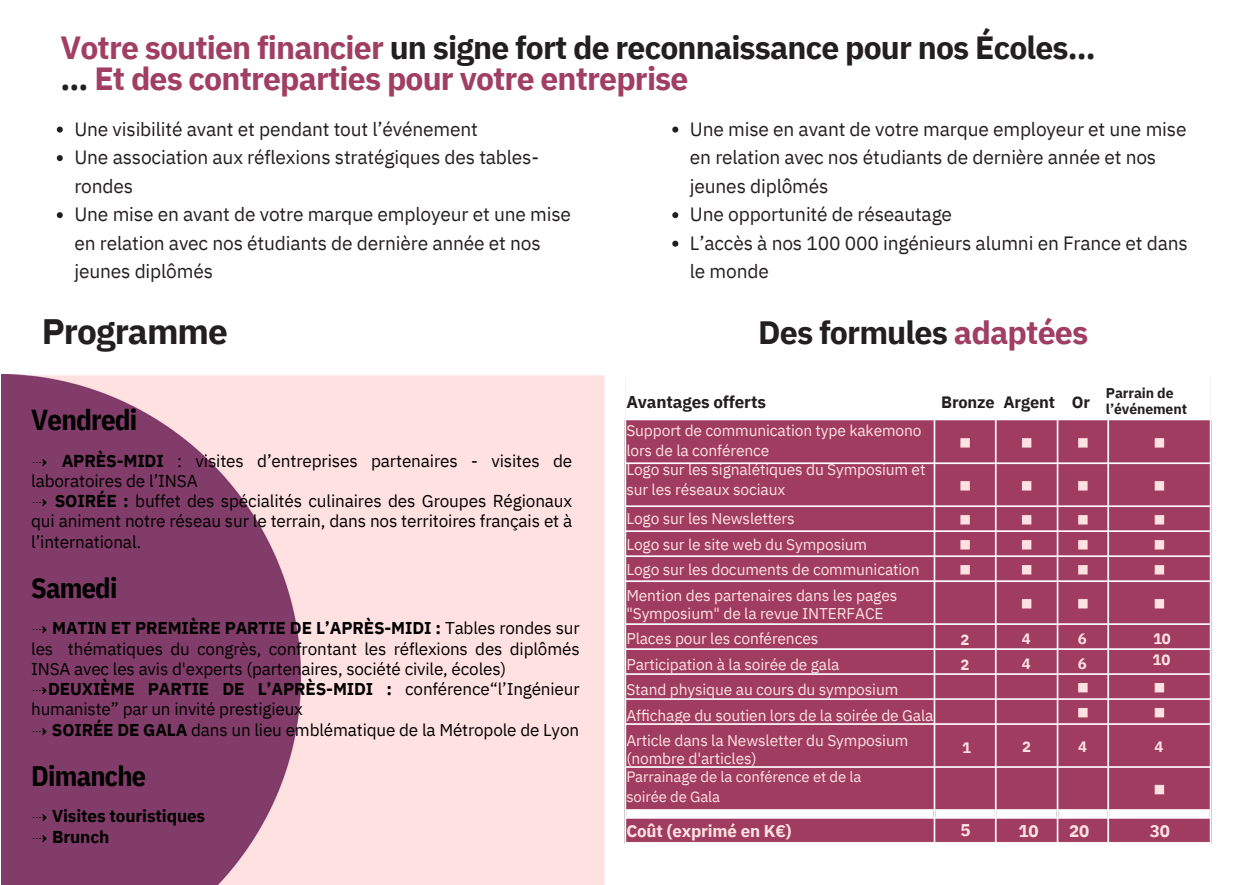
<style>
.page{position:relative;width:1233px;height:885px;background:#fff}
.page>*{position:absolute;margin:0;border:0;box-sizing:border-box;transform-origin:0 0}
.t1{font:700 35.2px "IBM Plex Sans";letter-spacing:-.025em;color:#231f20}
.t2{font:700 32.2px "IBM Plex Sans";letter-spacing:-.025em;color:#231f20}
.t3{font:700 32px/31.5px "IBM Plex Sans";letter-spacing:-.025em;color:#a03f61}
.t4{font:700 28.8px "IBM Plex Sans Cond";letter-spacing:-.025em;color:#000}
.t5{font:700 28.1px "IBM Plex Sans Cond";letter-spacing:-.025em;color:#000}
.t6{font:19.2px/28.5px "IBM Plex Sans";letter-spacing:-.01em;color:#231f20}
.t7{font:17.2px/20.2px "IBM Plex Sans";letter-spacing:-.01em;color:#000}
.t8{font:700 17.2px/20.2px "IBM Plex Sans";letter-spacing:-.01em;color:#000}
.t9{font:17.1px/20.2px "IBM Plex Sans";letter-spacing:-.01em;color:#000}
.t10{font:700 17.1px "IBM Plex Sans";letter-spacing:-.01em;color:#231f20}
.t11{font:700 16.9px "IBM Plex Sans";letter-spacing:-.01em;color:#ffe2e2}
.t12{font:700 16.4px "IBM Plex Sans";letter-spacing:-.01em;color:#231f20}
.t13{font:15.6px/25.5px "IBM Plex Sans";letter-spacing:-.01em;color:#ffe2e2}
.t14{font:14.9px "IBM Plex Sans";letter-spacing:-.01em;color:#ffe2e2}
.t15{font:700 14.9px/24.9px "IBM Plex Sans";color:#ffe2e2}
.t16{font:700 14.1px/16.4px "IBM Plex Sans";letter-spacing:-.01em;color:#231f20}
.s1{color:#231f20}
.s2{color:#a03f61}
.s3{font-family:"Wen Quan Yi Micro Hei"}
.s4{font-weight:700}
.s5{font-family:"Wen Quan Yi Micro Hei";font-weight:400}
</style>
<div class="page">
<img style="left:624px;top:377px;width:588px;height:467px">
<img style="left:2px;top:374px;width:603px;height:510px">
<svg style="left:57px;top:126px;width:6px;height:6px"></svg>
<svg style="left:57px;top:155px;width:6px;height:6px"></svg>
<svg style="left:57px;top:212px;width:6px;height:6px"></svg>
<svg style="left:672px;top:126px;width:6px;height:6px"></svg>
<svg style="left:672px;top:212px;width:6px;height:6px"></svg>
<svg style="left:672px;top:240px;width:6px;height:6px"></svg>
<p class="t3" style="left:61px;top:31px;width:1037px">Votre soutien financier <span class="s1">un signe fort de reconnaissance pour nos Écoles... ...</span> Et des contreparties pour votre entreprise</p>
<p class="t6" style="left:74px;top:114px;width:405px">Une visibilité avant et pendant tout l’événement</p>
<p class="t6" style="left:74px;top:143px;width:466px">Une association aux réflexions stratégiques des tables&shy;rondes</p>
<p class="t6" style="left:74px;top:200px;width:498px">Une mise en avant de votre marque employeur et une mise en relation avec nos étudiants de dernière année et nos jeunes diplômés</p>
<p class="t6" style="left:690px;top:114px;width:498px">Une mise en avant de votre marque employeur et une mise en relation avec nos étudiants de dernière année et nos jeunes diplômés</p>
<p class="t6" style="left:690px;top:200px;width:264px">Une opportunité de réseautage</p>
<p class="t6" style="left:690px;top:228px;width:499px">L’accès à nos 100 000 ingénieurs alumni en France et dans le monde</p>
<h1 class="t1" style="left:42px;top:307px;width:188px">Programme</h1>
<p class="t2" style="left:758px;top:311px;width:332px">Des formules <span class="s2">adaptées</span></p>
<h6 class="t4" style="left:31px;top:401px;width:108px">Vendredi</h6>
<p class="t7" style="left:31px;top:450px;width:543px"><span class="s3">⇢</span> <span class="s4">APRÈS-MIDI</span> : visites d’entreprises partenaires - visites de laboratoires de l’INSA<br><span class="s3">⇢</span> <span class="s4">SOIRÉE :</span> buffet des spécialités culinaires des Groupes Régionaux qui animent notre réseau sur le terrain, dans nos territoires français et à l’international.</p>
<h4 class="t5" style="left:31px;top:569px;width:88px">Samedi</h4>
<p class="t9" style="left:31px;top:617px;width:550px"><span class="s3">⇢</span> <span class="s4">MATIN ET PREMIÈRE PARTIE DE L’APRÈS-MIDI :</span> Tables rondes sur les thématiques du congrès, confrontant les réflexions des diplômés INSA avec les avis d'experts (partenaires, société civile, écoles) <span class="s3">⇢</span><span class="s4">DEUXIÈME PARTIE DE L’APRÈS-MIDI :</span> conférence“l’Ingénieur humaniste” par un invité prestigieux<br><span class="s3">⇢</span> <span class="s4">SOIRÉE DE GALA</span> dans un lieu emblématique de la Métropole de Lyon</p>
<h6 class="t5" style="left:31px;top:757px;width:116px">Dimanche</h6>
<p class="t8" style="left:31px;top:805px;width:176px"><span class="s5">⇢</span> Visites touristiques <span class="s5">⇢</span> Brunch</p>
<p class="t10" style="left:626px;top:390px;width:141px">Avantages offerts</p>
<p class="t13" style="left:626px;top:420px;width:301px;line-height:19.5px">Support de communication type kakemono lors de la conférence<br>Logo sur les signalétiques du Symposium et sur les réseaux sociaux</p>
<p class="t13" style="left:626px;top:505px;width:295px">Logo sur les Newsletters<br>Logo sur le site web du Symposium<br>Logo sur les documents de communication Mention des partenaires dans les pages</p>
<p class="t13" style="left:626px;top:600px;width:309px">"Symposium" de la revue INTERFACE<br>Places pour les conférences<br>Participation à la soirée de gala<br>Stand physique au cours du symposium Affichage du soutien lors de la soirée de Gala Article dans la Newsletter du Symposium</p>
<p class="t13" style="left:626px;top:745px;width:132px">(nombre d'articles)</p>
<p class="t14" style="left:626px;top:766px;width:237px">Parrainage de la conférence et de la</p>
<p class="t14" style="left:626px;top:786px;width:95px">soirée de Gala</p>
<h4 class="t11" style="left:626px;top:819px;width:167px">Coût (exprimé en K€)</h4>
<h1 class="t12" style="left:941px;top:391px;width:55px">Bronze</h1>
<h1 class="t15" style="left:961px;top:626px;width:10px">2<br>2</h1>
<p class="t15" style="left:962px;top:734px;width:10px">1</p>
<h2 class="t11" style="left:961px;top:818px;width:12px">5</h2>
<h2 class="t12" style="left:1004px;top:391px;width:53px">Argent</h2>
<h2 class="t15" style="left:1022px;top:625px;width:10px">4<br>4</h2>
<h5 class="t15" style="left:1022px;top:733px;width:10px">2</h5>
<h5 class="t11" style="left:1019px;top:819px;width:22px">10</h5>
<h6 class="t12" style="left:1072px;top:391px;width:20px">Or</h6>
<p class="t15" style="left:1078px;top:625px;width:10px">6<br>6</p>
<h4 class="t15" style="left:1078px;top:733px;width:10px">4</h4>
<h5 class="t11" style="left:1069px;top:819px;width:22px">20</h5>
<h4 class="t16" style="left:1106px;top:384px;width:83px">Parrain de l’événement</h4>
<p class="t15" style="left:1153px;top:625px;width:19px">10</p>
<p class="t15" style="left:1153px;top:646px;width:19px">10</p>
<h4 class="t15" style="left:1155px;top:733px;width:10px">4</h4>
<h6 class="t11" style="left:1150px;top:819px;width:22px">30</h6>
</div>
